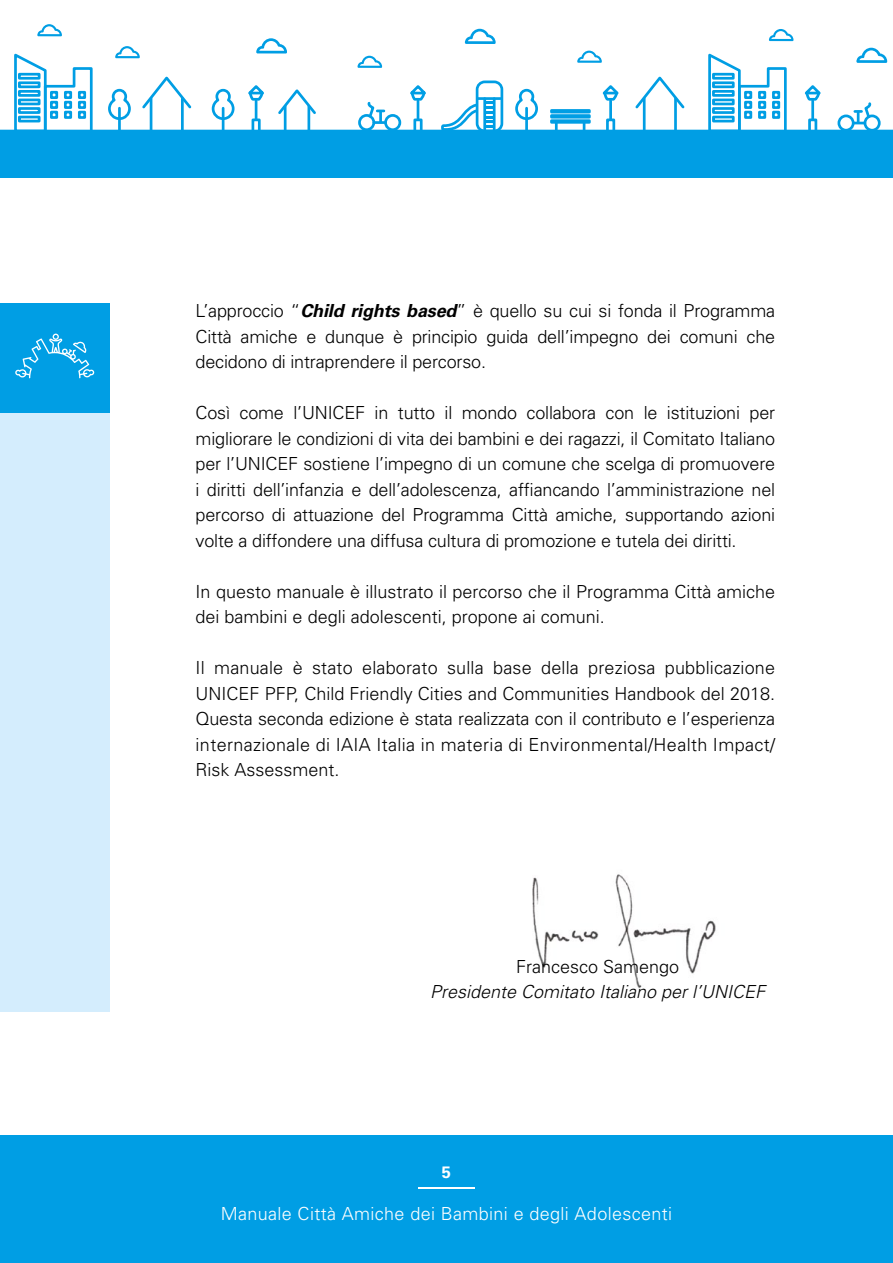
<style>
.page{position:relative;width:893px;height:1263px;background:#fff}
.page>*{position:absolute;margin:0;border:0;box-sizing:border-box;transform-origin:0 0}
.t1{font:300 18px/25.5px "Univers";color:#000;text-align:justify}
.t2{font:300 18px "Univers";letter-spacing:.02em;color:#fff}
.t3{font:italic 300 18px "Univers";color:#000}
.t4{font:700 16.5px "Univers";color:#fff}
.s1{font-weight:700;font-style:italic}
</style>
<div class="page">
<img style="left:532px;top:874px;width:184px;height:115px">
<div style="left:0;top:1135px;width:893px;height:128px;background:#009ee4"></div>
<div style="left:0;top:132px;width:893px;height:44px;background:#009ee4"></div>
<hr style="left:0;top:174px;width:893px;height:4px;background:#009ee4">
<hr style="left:418px;top:1188px;width:57px;height:1px;background:#fff">
<hr style="left:0;top:130px;width:893px;height:2px;background:#009ee4">
<div style="left:384px;top:114px;width:17px;height:17px;border:3px solid #009ee4;border-radius:50%"></div>
<div style="left:358px;top:114px;width:17px;height:17px;border:3px solid #009ee4;border-radius:50%"></div>
<svg style="left:367px;top:101px;width:19px;height:23px"></svg>
<div style="left:837px;top:115px;width:17px;height:17px;border:3px solid #009ee4;border-radius:50%"></div>
<div style="left:864px;top:115px;width:17px;height:17px;border:3px solid #009ee4;border-radius:50%"></div>
<svg style="left:853px;top:102px;width:19px;height:22px"></svg>
<div style="left:476px;top:81px;width:27px;height:51px;border:3px solid #009ee4;border-radius:8px"></div>
<hr style="left:478px;top:97px;width:23px;height:3px;background:#009ee4">
<hr style="left:483px;top:99px;width:3px;height:32px;background:#009ee4">
<hr style="left:493px;top:99px;width:3px;height:32px;background:#009ee4">
<svg style="left:438px;top:102px;width:56px;height:30px"></svg>
<svg style="left:515px;top:88px;width:23px;height:32px"></svg>
<hr style="left:525px;top:108px;width:3px;height:23px;background:#009ee4">
<svg style="left:211px;top:88px;width:24px;height:33px"></svg>
<hr style="left:222px;top:108px;width:2px;height:23px;background:#009ee4">
<svg style="left:108px;top:88px;width:23px;height:32px"></svg>
<hr style="left:118px;top:108px;width:3px;height:23px;background:#009ee4">
<div style="left:252px;top:119px;width:9px;height:13px;border:3px solid #009ee4"></div>
<svg style="left:248px;top:85px;width:16px;height:34px"></svg>
<div style="left:413px;top:119px;width:10px;height:13px;border:3px solid #009ee4"></div>
<svg style="left:410px;top:85px;width:16px;height:34px"></svg>
<hr style="left:609px;top:101px;width:3px;height:18px;background:#009ee4">
<div style="left:606px;top:119px;width:9px;height:13px;border:3px solid #009ee4"></div>
<svg style="left:602px;top:85px;width:17px;height:17px"></svg>
<hr style="left:811px;top:101px;width:3px;height:18px;background:#009ee4">
<div style="left:808px;top:119px;width:9px;height:13px;border:3px solid #009ee4"></div>
<svg style="left:804px;top:85px;width:17px;height:17px"></svg>
<hr style="left:643px;top:99px;width:3px;height:32px;background:#009ee4">
<hr style="left:674px;top:99px;width:3px;height:32px;background:#009ee4">
<svg style="left:635px;top:76px;width:50px;height:35px"></svg>
<hr style="left:150px;top:99px;width:2px;height:32px;background:#009ee4">
<hr style="left:181px;top:99px;width:3px;height:32px;background:#009ee4">
<svg style="left:142px;top:76px;width:50px;height:35px"></svg>
<hr style="left:284px;top:106px;width:3px;height:25px;background:#009ee4">
<hr style="left:307px;top:106px;width:3px;height:25px;background:#009ee4">
<svg style="left:278px;top:89px;width:38px;height:28px"></svg>
<svg style="left:256px;top:38px;width:31px;height:16px"></svg>
<svg style="left:465px;top:29px;width:31px;height:15px"></svg>
<svg style="left:856px;top:48px;width:31px;height:15px"></svg>
<svg style="left:357px;top:56px;width:25px;height:12px"></svg>
<svg style="left:577px;top:51px;width:25px;height:12px"></svg>
<svg style="left:769px;top:29px;width:24px;height:12px"></svg>
<svg style="left:115px;top:46px;width:25px;height:12px"></svg>
<svg style="left:37px;top:24px;width:25px;height:12px"></svg>
<svg style="left:13px;top:53px;width:81px;height:77px"></svg>
<div style="left:18px;top:73px;width:23px;height:7px;border:3px solid #009ee4"></div>
<div style="left:18px;top:81px;width:23px;height:7px;border:3px solid #009ee4"></div>
<div style="left:18px;top:90px;width:23px;height:7px;border:3px solid #009ee4"></div>
<div style="left:18px;top:99px;width:23px;height:6px;border:3px solid #009ee4"></div>
<div style="left:18px;top:107px;width:23px;height:7px;border:3px solid #009ee4"></div>
<div style="left:18px;top:116px;width:23px;height:6px;border:3px solid #009ee4"></div>
<div style="left:50px;top:91px;width:8px;height:8px;border:3px solid #009ee4"></div>
<div style="left:64px;top:91px;width:8px;height:8px;border:3px solid #009ee4"></div>
<div style="left:78px;top:91px;width:8px;height:8px;border:3px solid #009ee4"></div>
<div style="left:50px;top:101px;width:8px;height:8px;border:3px solid #009ee4"></div>
<div style="left:64px;top:101px;width:8px;height:8px;border:3px solid #009ee4"></div>
<div style="left:78px;top:101px;width:8px;height:8px;border:3px solid #009ee4"></div>
<div style="left:50px;top:111px;width:8px;height:8px;border:3px solid #009ee4"></div>
<div style="left:64px;top:111px;width:8px;height:8px;border:3px solid #009ee4"></div>
<div style="left:78px;top:111px;width:8px;height:8px;border:3px solid #009ee4"></div>
<svg style="left:707px;top:53px;width:81px;height:77px"></svg>
<div style="left:712px;top:73px;width:23px;height:7px;border:3px solid #009ee4"></div>
<div style="left:712px;top:81px;width:23px;height:7px;border:3px solid #009ee4"></div>
<div style="left:712px;top:90px;width:23px;height:7px;border:3px solid #009ee4"></div>
<div style="left:712px;top:99px;width:23px;height:6px;border:3px solid #009ee4"></div>
<div style="left:712px;top:107px;width:23px;height:7px;border:3px solid #009ee4"></div>
<div style="left:712px;top:116px;width:23px;height:6px;border:3px solid #009ee4"></div>
<div style="left:744px;top:91px;width:8px;height:8px;border:3px solid #009ee4"></div>
<div style="left:758px;top:91px;width:8px;height:8px;border:3px solid #009ee4"></div>
<div style="left:772px;top:91px;width:8px;height:8px;border:3px solid #009ee4"></div>
<div style="left:744px;top:101px;width:8px;height:8px;border:3px solid #009ee4"></div>
<div style="left:758px;top:101px;width:8px;height:8px;border:3px solid #009ee4"></div>
<div style="left:772px;top:101px;width:8px;height:8px;border:3px solid #009ee4"></div>
<div style="left:744px;top:111px;width:8px;height:8px;border:3px solid #009ee4"></div>
<div style="left:758px;top:111px;width:8px;height:8px;border:3px solid #009ee4"></div>
<div style="left:772px;top:111px;width:8px;height:8px;border:3px solid #009ee4"></div>
<div style="left:550px;top:109px;width:41px;height:4px;border:3px solid #009ee4"></div>
<div style="left:550px;top:114px;width:41px;height:5px;border:3px solid #009ee4"></div>
<div style="left:550px;top:119px;width:41px;height:5px;border:3px solid #009ee4"></div>
<svg style="left:555px;top:122px;width:3px;height:8px"></svg>
<svg style="left:583px;top:122px;width:2px;height:8px"></svg>
<div style="left:0;top:303px;width:109px;height:709px;background:#d4edfd"></div>
<div style="left:0;top:303px;width:109px;height:109px;background:#009ee4"></div>
<svg style="left:15px;top:334px;width:79px;height:44px"></svg>
<p class="t1" style="left:196px;top:300px;width:581px">L’approccio “<span class="s1">Child rights based</span>” è quello su cui si fonda il Programma Città amiche e dunque è principio guida dell’impegno dei comuni che decidono di intraprendere il percorso.</p>
<p class="t1" style="left:196px;top:402px;width:581px">Così come l’UNICEF in tutto il mondo collabora con le istituzioni per migliorare le condizioni di vita dei bambini e dei ragazzi, il Comitato Italiano per l’UNICEF sostiene l’impegno di un comune che scelga di promuovere i diritti dell’infanzia e dell’adolescenza, affiancando l’amministrazione nel percorso di attuazione del Programma Città amiche, supportando azioni volte a diffondere una diffusa cultura di promozione e tutela dei diritti.</p>
<p class="t1" style="left:196px;top:580px;width:581px">In questo manuale è illustrato il percorso che il Programma Città amiche dei bambini e degli adolescenti, propone ai comuni.</p>
<p class="t1" style="left:196px;top:657px;width:581px">Il manuale è stato elaborato sulla base della preziosa pubblicazione UNICEF PFP, Child Friendly Cities and Communities Handbook del 2018.<br>Questa seconda edizione è stata realizzata con il contributo e l’esperienza internazionale di IAIA Italia in materia di Environmental/Health Impact/ Risk Assessment.</p>
<p class="t1" style="left:516px;top:955px;width:165px">Francesco Samengo</p>
<p class="t3" style="left:430px;top:985px;width:337px">Presidente Comitato Italiano per l’UNICEF</p>
<p class="t4" style="left:442px;top:1165px;width:11px">5</p>
<p class="t2" style="left:221px;top:1206px;width:453px">Manuale Città Amiche dei Bambini e degli Adolescenti</p>
</div>
